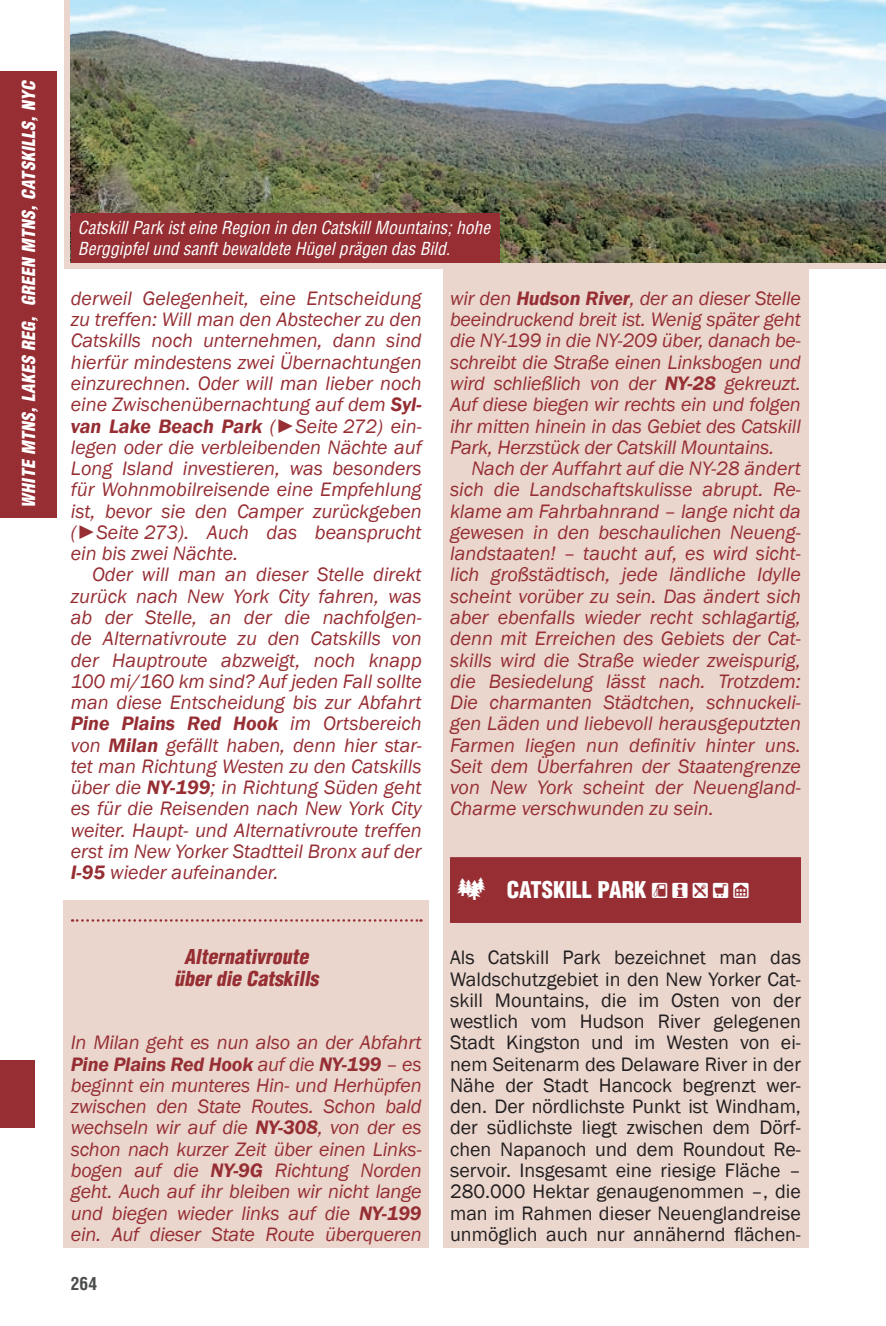
<style>
.page{position:relative;width:886px;height:1326px;background:#fff}
.page>*{position:absolute;margin:0;border:0;box-sizing:border-box;transform-origin:0 0}
.t1{font:900 condensed 22.5px "Helvetica LT";color:#fff}
.t2{font:italic 20px/21.2px "Franklin Gothic";letter-spacing:-.005em;color:#962e33;text-align:justify}
.t3{font:20px/21.2px "Franklin Gothic";color:#231f20;text-align:justify}
.t4{font:italic 900 condensed 20px/21.2px "Helvetica LT";letter-spacing:-.11em;color:#962e33;text-align:center}
.t5{font:italic condensed 17.5px/21px "Helvetica LT";color:#fff}
.t6{font:italic 900 condensed 17.5px "Helvetica LT";letter-spacing:.02em;color:#fff}
.t7{font:700 condensed 17.5px "Helvetica LT";color:#4b4c4d}
.s1{font-weight:600}
</style>
<div class="page">
<div style="left:0;top:1059px;width:35px;height:68px;background:#962e33"></div>
<div style="left:64px;top:900px;width:365px;height:347px;background:#ead6cd"></div>
<div style="left:443px;top:0;width:365px;height:1247px;background:#ead6cd"></div>
<svg style="left:64px;top:0;width:822px;height:269px;fill:#ead6cd"></svg>
<svg style="left:72px;top:919px;width:349px;height:2px"></svg>
<div style="left:450px;top:857px;width:351px;height:65px;background:#962e33"></div>
<img style="left:71px;top:0;width:815px;height:262px">
<div style="left:71px;top:213px;width:429px;height:49px;background:#962e33"></div>
<div style="left:0;top:71px;width:57px;height:446px;background:#962e33"></div>
<p class="t6" style="left:18px;top:507px;width:432px;rotate:-90deg">White Mtns, Lakes Reg, Green Mtns, Catskills, NYC</p>
<p class="t5" style="left:78px;top:217px;width:414px">Catskill Park ist eine Region in den Catskill Mountains; hohe<br>Berggipfel und sanft bewaldete Hügel prägen das Bild.</p>
<p class="t2" style="left:71px;top:288px;width:352px">derweil Gelegenheit, eine Entscheidung zu treffen: Will man den Abstecher zu den Catskills noch unternehmen, dann sind hierfür mindestens zwei Übernachtungen einzurechnen. Oder will man lieber noch eine Zwischenübernachtung auf dem <span class="s1">Syl&shy;van Lake Beach Park</span> (►Seite 272) ein&shy;legen oder die verbleibenden Nächte auf Long Island investieren, was besonders für Wohnmobilreisende eine Empfehlung ist, bevor sie den Camper zurückgeben (►Seite 273). Auch das beansprucht ein bis zwei Nächte.</p>
<p class="t2" style="left:71px;top:564px;width:352px;text-indent:21px">Oder will man an dieser Stelle direkt zurück nach New York City fahren, was ab der Stelle, an der die nachfolgen&shy;de Alternativroute zu den Catskills von der Hauptroute abzweigt, noch knapp 100 mi/160 km sind? Auf jeden Fall sollte man diese Entscheidung bis zur Abfahrt <span class="s1">Pine Plains Red Hook</span> im Ortsbereich von <span class="s1">Milan</span> gefällt haben, denn hier star&shy;tet man Richtung Westen zu den Catskills über die <span class="s1">NY-199</span>; in Richtung Süden geht es für die Reisenden nach New York City weiter. Haupt- und Alternativroute treffen erst im New Yorker Stadtteil Bronx auf der <span class="s1">I-95</span> wieder aufeinander.</p>
<p class="t4" style="left:174px;top:946px;width:150px">Alternativroute überdie Catskills</p>
<p class="t2" style="left:71px;top:1032px;width:352px">In Milan geht es nun also an der Abfahrt <span class="s1">Pine Plains Red Hook</span> auf die <span class="s1">NY-199</span> – es beginnt ein munteres Hin- und Herhüpfen zwischen den State Routes. Schon bald wechseln wir auf die <span class="s1">NY-308</span>, von der es schon nach kurzer Zeit über einen Links&shy;bogen auf die <span class="s1">NY-9G</span> Richtung Norden geht. Auch auf ihr bleiben wir nicht lange und biegen wieder links auf die <span class="s1">NY-199 </span>ein. Auf dieser State Route überqueren</p>
<p class="t7" style="left:71px;top:1272px;width:28px">264</p>
<p class="t2" style="left:450px;top:288px;width:352px">wir den <span class="s1">Hudson River</span>, der an dieser Stelle beeindruckend breit ist. Wenig später geht die NY-199 in die NY-209 über, danach be&shy;schreibt die Straße einen Linksbogen und wird schließlich von der <span class="s1">NY-28</span> gekreuzt.<br>Auf diese biegen wir rechts ein und folgen ihr mitten hinein in das Gebiet des Catskill Park, Herzstück der Catskill Mountains.</p>
<p class="t2" style="left:450px;top:458px;width:352px;text-indent:21px">Nach der Auffahrt auf die NY-28 ändert sich die Landschaftskulisse abrupt. Re&shy;klame am Fahrbahnrand – lange nicht da gewesen in den beschaulichen Neueng&shy;landstaaten! – taucht auf, es wird sicht&shy;lich großstädtisch, jede ländliche Idylle scheint vorüber zu sein. Das ändert sich aber ebenfalls wieder recht schlagartig, denn mit Erreichen des Gebiets der Cat&shy;skills wird die Straße wieder zweispurig, die Besiedelung lässt nach. Trotzdem:<br>Die charmanten Städtchen, schnuckeli&shy;gen Läden und liebevoll herausgeputzten Farmen liegen nun definitiv hinter uns.<br>Seit dem Überfahren der Staatengrenze von New York scheint der Neuengland-Charme verschwunden zu sein.</p>
<p class="t1" style="left:457px;top:875px;width:191px">■ CATSKILL PARK</p>
<p class="t3" style="left:450px;top:947px;width:352px">Als Catskill Park bezeichnet man das Waldschutzgebiet in den New Yorker Cat&shy;skill Mountains, die im Osten von der westlich vom Hudson River gelegenen Stadt Kingston und im Westen von ei&shy;nem Seitenarm des Delaware River in der Nähe der Stadt Hancock begrenzt wer&shy;den. Der nördlichste Punkt ist Windham, der südlichste liegt zwischen dem Dörf&shy;chen Napanoch und dem Roundout Re&shy;servoir. Insgesamt eine riesige Fläche – 280.000 Hektar genaugenommen –, die man im Rahmen dieser Neuenglandreise unmöglich auch nur annähernd flächen-</p>
</div>
